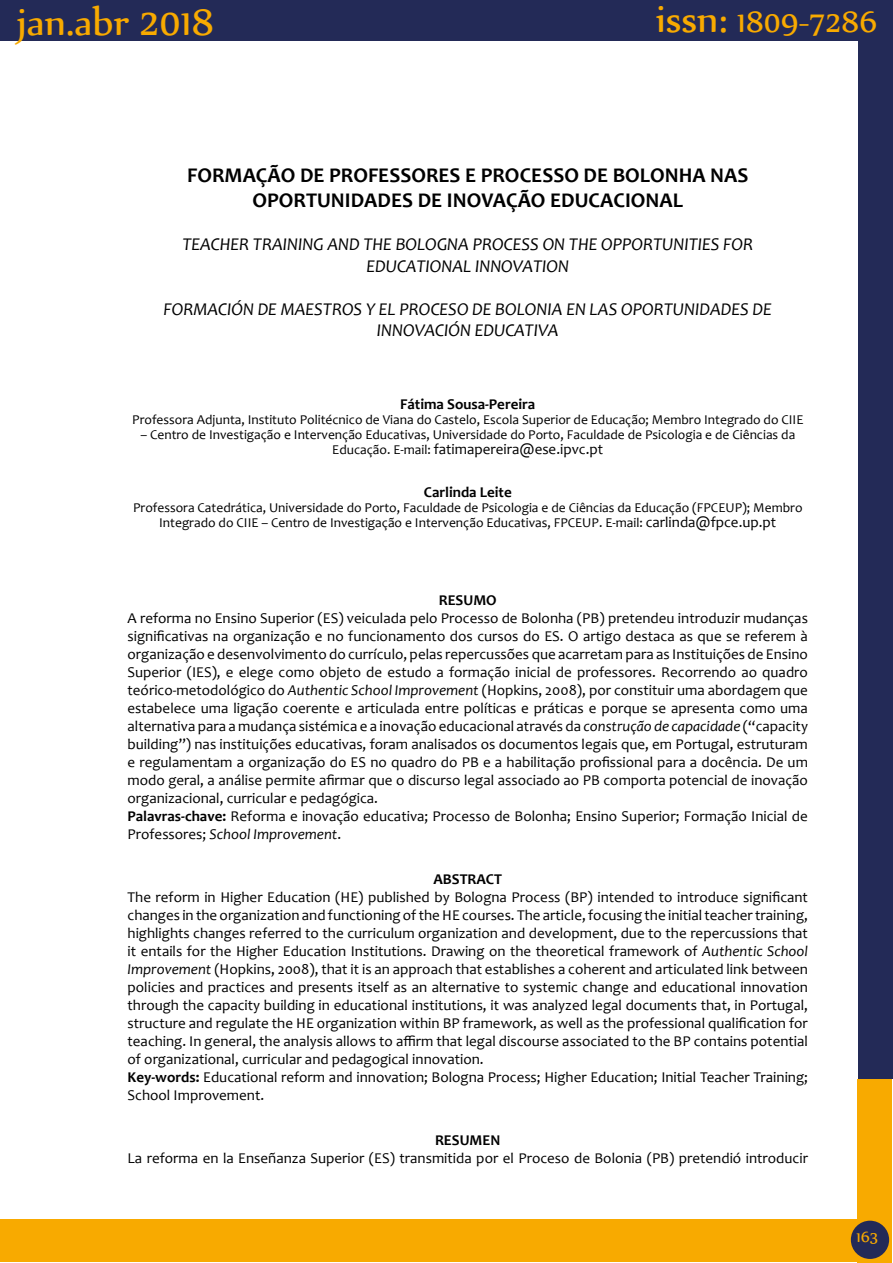
<style>
.page{position:relative;width:893px;height:1263px;background:#fff}
.page>*{position:absolute;margin:0;border:0;box-sizing:border-box;transform-origin:0 0}
.t1{font:45px "Nyala";color:#f8aa00}
.t2{font:36px "Nyala";color:#f8aa00}
.t3{font:700 21px/25.2px "Candara";color:#000;text-align:center}
.t4{font:italic 18px/21.6px "Candara";color:#000;text-align:center}
.t5{font:18px "Nyala";color:#f8aa00}
.t6{font:15px/18px "Candara";color:#000}
.t7{font:700 15px "Candara";color:#000}
.t8{font:13.5px/15px "Candara";color:#000;text-align:center}
.s1{font-size:45px}
.s2{font-size:13.5px}
.s3{font-size:15px}
.s4{font-style:italic}
.s5{font-weight:700}
</style>
<div class="page">
<div style="left:858px;top:0;width:34px;height:1079px;background:#232a57"></div>
<div style="left:0;top:0;width:890px;height:41px;background:#232a57"></div>
<div style="left:857px;top:1079px;width:34px;height:184px;background:#f8aa00"></div>
<div style="left:0;top:1219px;width:860px;height:43px;background:#f8aa00"></div>
<div style="left:851px;top:1221px;width:38px;height:38px;background:#232a57;border-radius:50%"></div>
<h1 class="t1" style="left:17px;top:-6px;width:199px">jan.abr 2018</h1>
<h2 class="t2" style="left:656px;top:0;width:223px"><span class="s1">issn:</span> 1809-7286</h2>
<h3 class="t3" style="left:187px;top:162px;width:563px">FORMAÇÃO DE PROFESSORES E PROCESSO DE BOLONHA NAS<br>OPORTUNIDADES DE INOVAÇÃO EDUCACIONAL</h3>
<p class="t4" style="left:182px;top:233px;width:572px">TEACHER TRAINING AND THE BOLOGNA PROCESS ON THE OPPORTUNITIES FOR<br>EDUCATIONAL INNOVATION</p>
<p class="t4" style="left:164px;top:298px;width:610px">FORMACIÓN DE MAESTROS Y EL PROCESO DE BOLONIA EN LAS OPORTUNIDADES DE<br>INNOVACIÓN EDUCATIVA</p>
<p class="t7" style="left:400px;top:394px;width:137px">Fátima Sousa-Pereira</p>
<p class="t8" style="left:132px;top:412px;width:673px">Professora Adjunta, Instituto Politécnico de Viana do Castelo, Escola Superior de Educação; Membro Integrado do CIIE</p>
<p class="t8" style="left:140px;top:427px;width:656px">– Centro de Investigação e Intervenção Educativas, Universidade do Porto, Faculdade de Psicologia e de Ciências da</p>
<p class="t6" style="left:332px;top:440px;width:272px"><span class="s2">Educação. E-mail:</span> fatimapereira@ese.ipvc.pt</p>
<p class="t7" style="left:424px;top:483px;width:89px">Carlinda Leite</p>
<p class="t8" style="left:133px;top:500px;width:671px">Professora Catedrática, Universidade do Porto, Faculdade de Psicologia e de Ciências da Educação (FPCEUP); Membro<br>Integrado do CIIE – Centro de Investigação e Intervenção Educativas, FPCEUP. E-mail: <span class="s3">carlinda@fpce.up.pt</span></p>
<p class="t7" style="left:439px;top:591px;width:59px">RESUMO</p>
<p class="t6" style="left:128px;top:609px;width:682px">A reforma no Ensino Superior (ES) veiculada pelo Processo de Bolonha (PB) pretendeu introduzir mudanças significativas na organização e no funcionamento dos cursos do ES. O artigo destaca as que se referem à organização e desenvolvimento do currículo, pelas repercussões que acarretam para as Instituições de Ensino Superior (IES), e elege como objeto de estudo a formação inicial de professores. Recorrendo ao quadro teórico-metodológico do <span class="s4">Authentic School Improvement</span> (Hopkins, 2008), por constituir uma abordagem que estabelece uma ligação coerente e articulada entre políticas e práticas e porque se apresenta como uma alternativa para a mudança sistémica e a inovação educacional através da <span class="s4">construção de capacidade</span> (“capacity building”) nas instituições educativas, foram analisados os documentos legais que, em Portugal, estruturam e regulamentam a organização do ES no quadro do PB e a habilitação profissional para a docência. De um modo geral, a análise permite afirmar que o discurso legal associado ao PB comporta potencial de inovação organizacional, curricular e pedagógica.<br><span class="s5">Palavras-chave:</span> Reforma e inovação educativa; Processo de Bolonha; Ensino Superior; Formação Inicial de Professores; <span class="s4">School Improvement</span>.</p>
<p class="t7" style="left:433px;top:870px;width:70px">ABSTRACT</p>
<p class="t6" style="left:128px;top:888px;width:682px">The reform in Higher Education (HE) published by Bologna Process (BP) intended to introduce significant changes in the organization and functioning of the HE courses. The article, focusing the initial teacher training, highlights changes referred to the curriculum organization and development, due to the repercussions that it entails for the Higher Education Institutions. Drawing on the theoretical framework of <span class="s4">Authentic School Improvement</span> (Hopkins, 2008), that it is an approach that establishes a coherent and articulated link between policies and practices and presents itself as an alternative to systemic change and educational innovation through the capacity building in educational institutions, it was analyzed legal documents that, in Portugal, structure and regulate the HE organization within BP framework, as well as the professional qualification for teaching. In general, the analysis allows to affirm that legal discourse associated to the BP contains potential of organizational, curricular and pedagogical innovation.<br><span class="s5">Key-words:</span> Educational reform and innovation; Bologna Process; Higher Education; Initial Teacher Training; School Improvement.</p>
<p class="t7" style="left:435px;top:1131px;width:67px">RESUMEN</p>
<p class="t6" style="left:128px;top:1149px;width:682px">La reforma en la Enseñanza Superior (ES) transmitida por el Proceso de Bolonia (PB) pretendió introducir</p>
<p class="t5" style="left:856px;top:1226px;width:23px">163</p>
</div>
